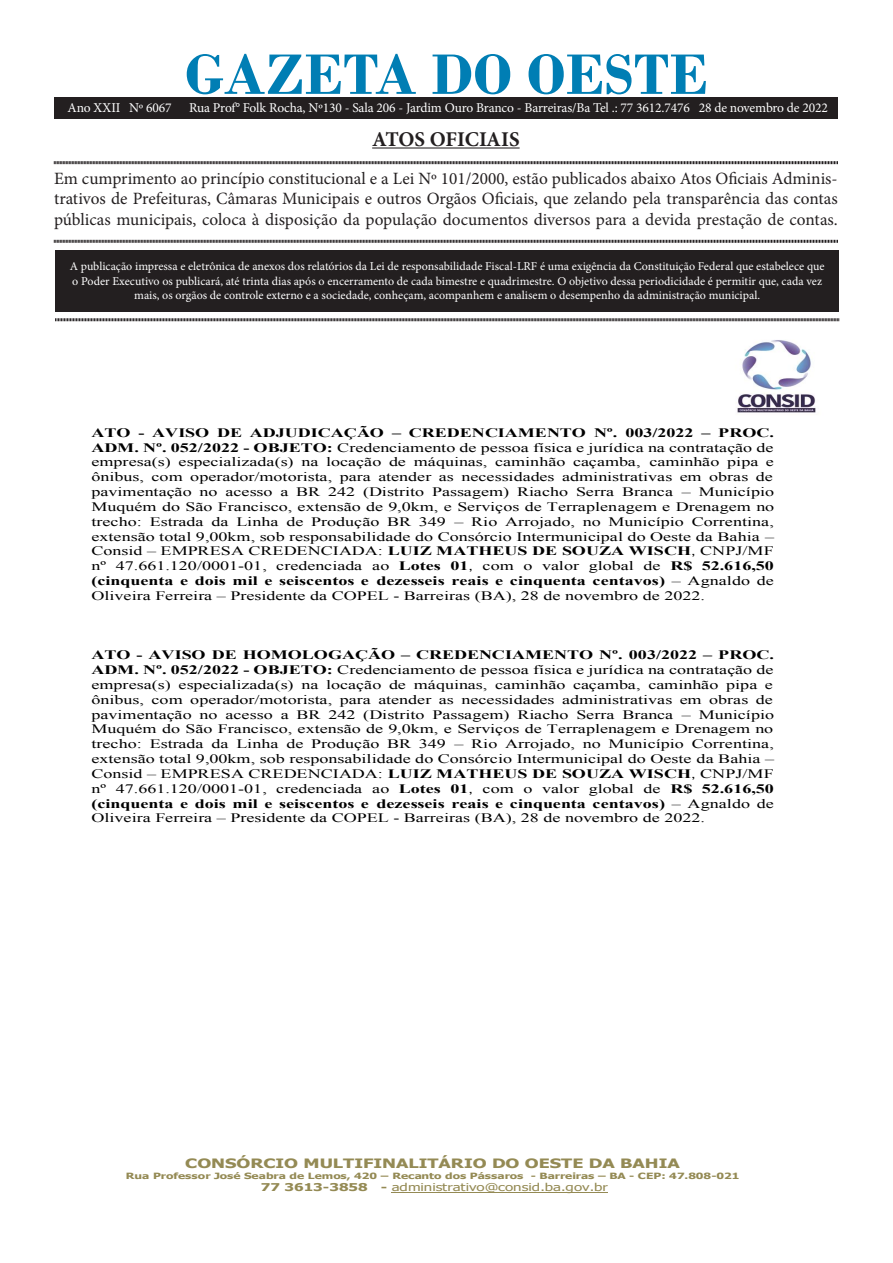
<style>
.page{position:relative;width:893px;height:1263px;background:#fff}
.page>*{position:absolute;margin:0;border:0;box-sizing:border-box;transform-origin:0 0}
.t1{font:700 60px "Bodoni";color:#007eb4}
.t2{font:700 21px "Minion Pro";letter-spacing:-.005em;color:#231f20}
.t3{font:17.25px/20.7px "Minion Pro";color:#231f20;text-align:justify}
.t4{font:13.5px "Minion Pro";letter-spacing:-.01em;color:#fff}
.t5{font:12.9px/14.9px "Times New Roman";color:#000;text-align:justify;scale:1.4 1}
.t6{font:700 12.9px "Tahoma";color:#948a54;scale:1.4 1}
.t7{font:12px/14.4px "Minion Pro";color:#fff;text-align:center}
.t8{font:10.8px "Tahoma";color:#948a54;scale:1.4 1}
.t9{font:700 8.55px "Tahoma";color:#948a54;scale:1.4 1}
.s1{font-weight:700}
.s2{font-family:"Arial";font-size:11.85px}
</style>
<div class="page">
<div style="left:55px;top:250px;width:784px;height:61px;background:#231f20"></div>
<hr style="left:372px;top:147px;width:148px;height:2px;background:#231f20">
<svg style="left:54px;top:161px;width:784px;height:4px;background:#908e8e"></svg>
<svg style="left:54px;top:239px;width:784px;height:4px;background:#908e8e"></svg>
<svg style="left:55px;top:318px;width:784px;height:4px;background:#908e8e"></svg>
<div style="left:54px;top:98px;width:784px;height:20px;background:#231f20"></div>
<hr style="left:392px;top:1192px;width:216px;height:1px;background:#948a54">
<img style="left:737px;top:340px;width:79px;height:73px">
<p class="t1" style="left:185px;top:39px;width:525px">GAZETA DO OESTE</p>
<p class="t2" style="left:372px;top:124px;width:149px">ATOS OFICIAIS</p>
<p class="t3" style="left:54px;top:168px;width:785px">Em cumprimento ao princípio constitucional e a Lei Nº 101/2000, estão publicados abaixo Atos Oficiais Adminis&shy;trativos de Prefeituras, Câmaras Municipais e outros Orgãos Oficiais, que zelando pela transparência das contas públicas municipais, coloca à disposição da população documentos diversos para a devida prestação de contas.</p>
<p class="t7" style="left:70px;top:259px;width:756px">A publicação impressa e eletrônica de anexos dos relatórios da Lei de responsabilidade Fiscal-LRF é uma exigência da Constituição Federal que estabelece que o Poder Executivo os publicará, até trinta dias após o encerramento de cada bimestre e quadrimestre. O objetivo dessa periodicidade é permitir que, cada vez mais, os orgãos de controle externo e a sociedade, conheçam, acompanhem e analisem o desempenho da administração municipal.</p>
<p class="t4" style="left:68px;top:98px;width:106px">Ano XXII Nº 6067</p>
<p class="t4" style="left:189px;top:98px;width:640px">Rua Prof° Folk Rocha, Nº130 - Sala 206 - Jardim Ouro Branco - Barreiras/Ba Tel .: 77 3612.7476 28 de novembro de 2022</p>
<p class="t5" style="left:91px;top:425px;width:489px"><span class="s1">ATO - AVISO DE ADJUDICAÇÃO – CREDENCIAMENTO Nº. 003/2022 – PROC.<br>ADM. Nº. 052/2022 - OBJETO:</span> Credenciamento de pessoa física e jurídica na contratação de empresa(s) especializada(s) na locação de máquinas, caminhão caçamba, caminhão pipa e ônibus, com operador/motorista, para atender as necessidades administrativas em obras de pavimentação no acesso a BR 242 (Distrito Passagem) Riacho Serra Branca – Município Muquém do São Francisco, extensão de 9,0km, e Serviços de Terraplenagem e Drenagem no trecho: Estrada da Linha de Produção BR 349 – Rio Arrojado, no Município Correntina, extensão total 9,00km, sob responsabilidade do Consórcio Intermunicipal do Oeste da Bahia – Consid – EMPRESA CREDENCIADA: <span class="s1">LUIZ MATHEUS DE SOUZA WISCH</span><span class="s2">,</span> CNPJ/MF nº 47.661.120/0001-01, credenciada ao <span class="s1">Lotes 01</span><span class="s2">,</span> com o valor global de <span class="s1">R$ 52.616,50 (cinquenta e dois mil e seiscentos e dezesseis reais e cinquenta centavos)</span> – Agnaldo de Oliveira Ferreira – Presidente da COPEL - Barreiras (BA), 28 de novembro de 2022.</p>
<p class="t5" style="left:91px;top:647px;width:489px"><span class="s1">ATO - AVISO DE HOMOLOGAÇÃO – CREDENCIAMENTO Nº. 003/2022 – PROC.<br>ADM. Nº. 052/2022 - OBJETO:</span> Credenciamento de pessoa física e jurídica na contratação de empresa(s) especializada(s) na locação de máquinas, caminhão caçamba, caminhão pipa e ônibus, com operador/motorista, para atender as necessidades administrativas em obras de pavimentação no acesso a BR 242 (Distrito Passagem) Riacho Serra Branca – Município Muquém do São Francisco, extensão de 9,0km, e Serviços de Terraplenagem e Drenagem no trecho: Estrada da Linha de Produção BR 349 – Rio Arrojado, no Município Correntina, extensão total 9,00km, sob responsabilidade do Consórcio Intermunicipal do Oeste da Bahia – Consid – EMPRESA CREDENCIADA: <span class="s1">LUIZ MATHEUS DE SOUZA WISCH</span><span class="s2">,</span> CNPJ/MF nº 47.661.120/0001-01, credenciada ao <span class="s1">Lotes 01</span><span class="s2">,</span> com o valor global de <span class="s1">R$ 52.616,50 (cinquenta e dois mil e seiscentos e dezesseis reais e cinquenta centavos)</span> – Agnaldo de Oliveira Ferreira – Presidente da COPEL - Barreiras (BA), 28 de novembro de 2022.</p>
<p class="t6" style="left:185px;top:1154px;width:355px">CONSÓRCIO MULTIFINALITÁRIO DO OESTE DA BAHIA</p>
<p class="t9" style="left:126px;top:1170px;width:440px">Rua Professor José Seabra de Lemos, 420 – Recanto dos Pássaros - Barreiras – BA - CEP: 47.808-021</p>
<p class="t8" style="left:261px;top:1180px;width:249px"><span class="s1">77 3613-3858 -</span> administrativo@consid.ba.gov.br</p>
</div>
